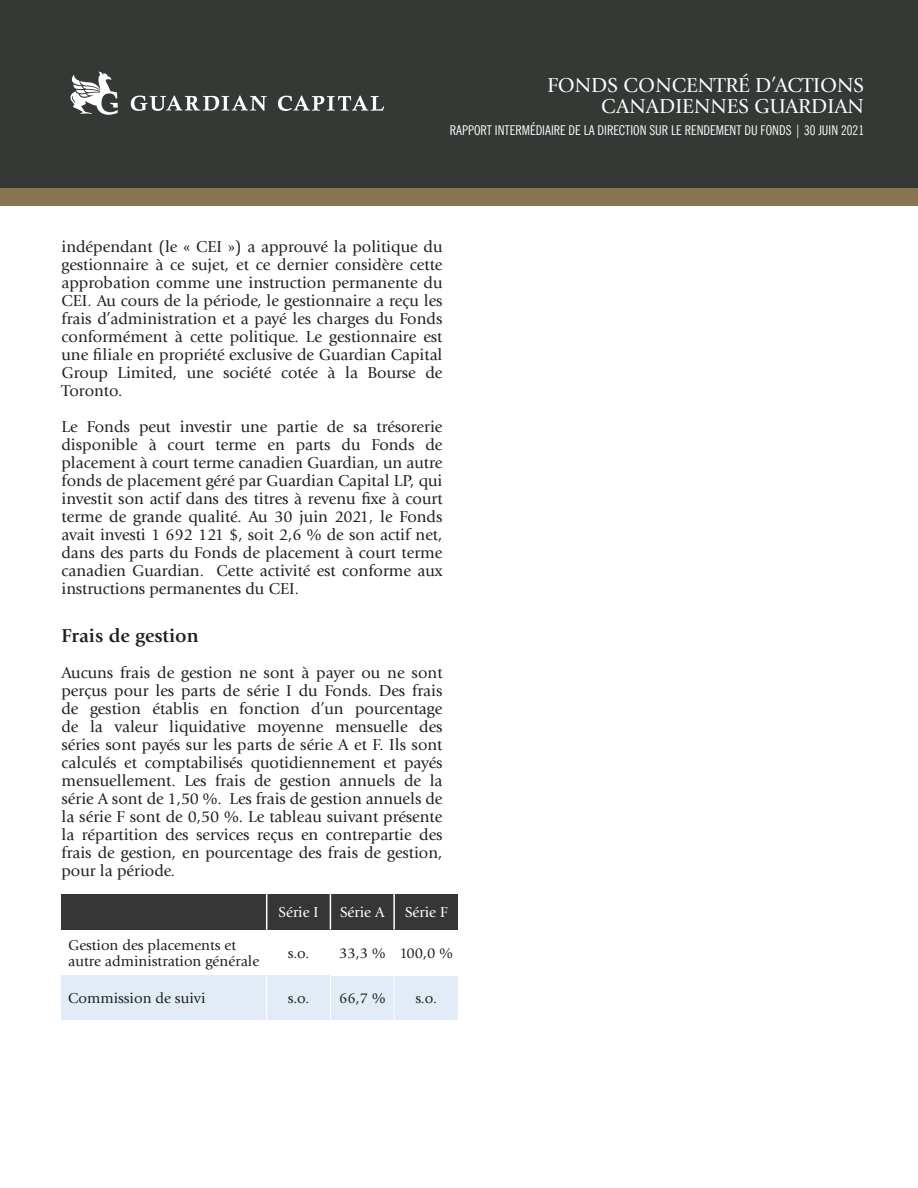
<style>
.page{position:relative;width:918px;height:1188px;background:#fff}
.page>*{position:absolute;margin:0;border:0;box-sizing:border-box;transform-origin:0 0}
.t1{font:21px/21px "Giovanni Std";color:#fff;text-align:right}
.t2{font:700 19.5px "Giovanni Std";color:#231f20}
.t3{font:16.5px/18px "Giovanni Std";color:#231f20;text-align:justify}
.t4{font:15px/16.5px "Giovanni Std";color:#231f20}
.t5{font:15px "Giovanni Std";color:#fff}
.t6{font:condensed 13.5px "News Gothic BT";color:#fff}
</style>
<div class="page">
<div style="left:0;top:0;width:918px;height:189px;background:#353935"></div>
<div style="left:0;top:188px;width:918px;height:17px;background:#86754e"></div>
<svg style="left:70px;top:71px;width:48px;height:44px"></svg>
<svg style="left:131px;top:96px;width:136px;height:15px"></svg>
<svg style="left:278px;top:96px;width:106px;height:15px"></svg>
<div style="left:62px;top:894px;width:205px;height:36px;background:#363636"></div>
<div style="left:267px;top:894px;width:63px;height:36px;background:#363636"></div>
<div style="left:330px;top:894px;width:64px;height:36px;background:#363636"></div>
<div style="left:394px;top:894px;width:64px;height:36px;background:#363636"></div>
<div style="left:62px;top:975px;width:205px;height:45px;background:#e1ecf6"></div>
<div style="left:267px;top:975px;width:63px;height:45px;background:#e1ecf6"></div>
<div style="left:330px;top:975px;width:64px;height:45px;background:#e1ecf6"></div>
<div style="left:394px;top:975px;width:64px;height:45px;background:#e1ecf6"></div>
<hr style="left:266px;top:975px;width:1px;height:45px;background:#fff">
<hr style="left:330px;top:976px;width:1px;height:44px;background:#fff">
<hr style="left:266px;top:894px;width:1px;height:36px;background:#fff">
<hr style="left:330px;top:975px;width:64px;height:1px;background:#fff">
<hr style="left:394px;top:975px;width:64px;height:1px;background:#fff">
<hr style="left:394px;top:976px;width:1px;height:44px;background:#fff">
<hr style="left:393px;top:894px;width:2px;height:36px;background:#fff">
<hr style="left:330px;top:894px;width:1px;height:36px;background:#fff">
<p class="t1" style="left:547px;top:74px;width:318px">FONDS CONCENTRÉ D’ACTIONS<br>CANADIENNES GUARDIAN</p>
<p class="t6" style="left:450px;top:122px;width:416px">RAPPORT INTERMÉDIAIRE DE LA DIRECTION SUR LE RENDEMENT DU FONDS | 30 JUIN 2021</p>
<p class="t3" style="left:62px;top:238px;width:383px">indépendant (le « CEI ») a approuvé la politique du gestionnaire à ce sujet, et ce dernier considère cette approbation comme une instruction permanente du CEI. Au cours de la période, le gestionnaire a reçu les frais d’administration et a payé les charges du Fonds conformément à cette politique. Le gestionnaire est une fliale en propriété exclusive de Guardian Capital Group Limited, une société cotée à la Bourse de Toronto.</p>
<p class="t3" style="left:62px;top:418px;width:383px">Le Fonds peut investir une partie de sa trésorerie disponible à court terme en parts du Fonds de placement à court terme canadien Guardian, un autre fonds de placement géré par Guardian Capital LP, qui investit son actif dans des titres à revenu fxe à court terme de grande qualité. Au 30 juin 2021, le Fonds avait investi 1 692 121 $, soit 2,6 % de son actif net, dans des parts du Fonds de placement à court terme canadien Guardian. Cette activité est conforme aux instructions permanentes du CEI.</p>
<h3 class="t2" style="left:62px;top:624px;width:139px">Frais de gestion</h3>
<p class="t3" style="left:62px;top:664px;width:383px">Aucuns frais de gestion ne sont à payer ou ne sont perçus pour les parts de série I du Fonds. Des frais de gestion établis en fonction d’un pourcentage de la valeur liquidative moyenne mensuelle des séries sont payés sur les parts de série A et F. Ils sont calculés et comptabilisés quotidiennement et payés mensuellement. Les frais de gestion annuels de la série A sont de 1,50 %. Les frais de gestion annuels de la série F sont de 0,50 %. Le tableau suivant présente la répartition des services reçus en contrepartie des frais de gestion, en pourcentage des frais de gestion, pour la période.</p>
<p class="t5" style="left:279px;top:904px;width:41px">Série I</p>
<p class="t5" style="left:340px;top:904px;width:46px">Série A</p>
<p class="t5" style="left:405px;top:904px;width:44px">Série F</p>
<p class="t4" style="left:68px;top:937px;width:193px">Gestion des placements et autre administration générale</p>
<p class="t4" style="left:288px;top:945px;width:23px">s.o.</p>
<p class="t4" style="left:339px;top:945px;width:48px">33,3 %</p>
<p class="t4" style="left:400px;top:945px;width:55px">100,0 %</p>
<p class="t4" style="left:68px;top:990px;width:139px">Commission de suivi</p>
<p class="t4" style="left:288px;top:990px;width:23px">s.o.</p>
<p class="t4" style="left:339px;top:990px;width:48px">66,7 %</p>
<p class="t4" style="left:415px;top:990px;width:23px">s.o.</p>
</div>
